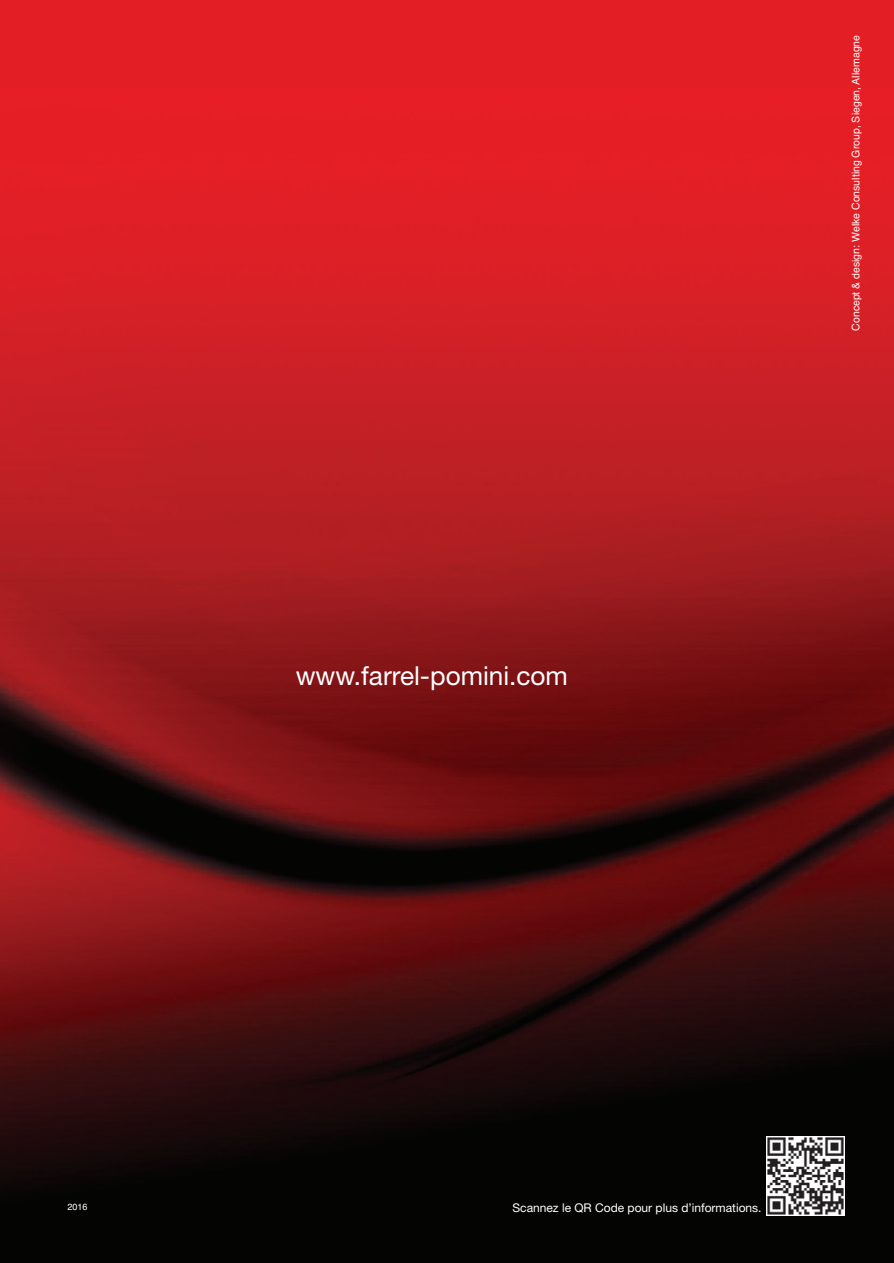
<style>
.page{position:relative;width:894px;height:1263px;background:#fff}
.page>*{position:absolute;margin:0;border:0;box-sizing:border-box;transform-origin:0 0}
.t1{font:26.25px "Helvetica Neue";color:#fff}
.t2{font:12px "Helvetica Neue";color:#fff}
.t3{font:10.5px "Helvetica";color:#fff}
.t4{font:9px "Helvetica";color:#fff}
</style>
<div class="page">
<div style="left:0;top:0;width:893px;height:1263px;background:#e41e25"></div>
<img style="left:0;top:283px;width:893px;height:980px">
<img style="left:766px;top:1136px;width:78px;height:79px">
<h1 class="t1" style="left:296px;top:666px;width:273px">www.farrel-pomini.com</h1>
<p class="t3" style="left:849px;top:331px;width:297px;rotate:-90deg">Concept &amp; design: Welke Consulting Group, Siegen, Allemagne</p>
<p class="t4" style="left:68px;top:1201px;width:22px">2016</p>
<p class="t2" style="left:512px;top:1203px;width:250px">Scannez le QR Code pour plus d’informations.</p>
</div>
